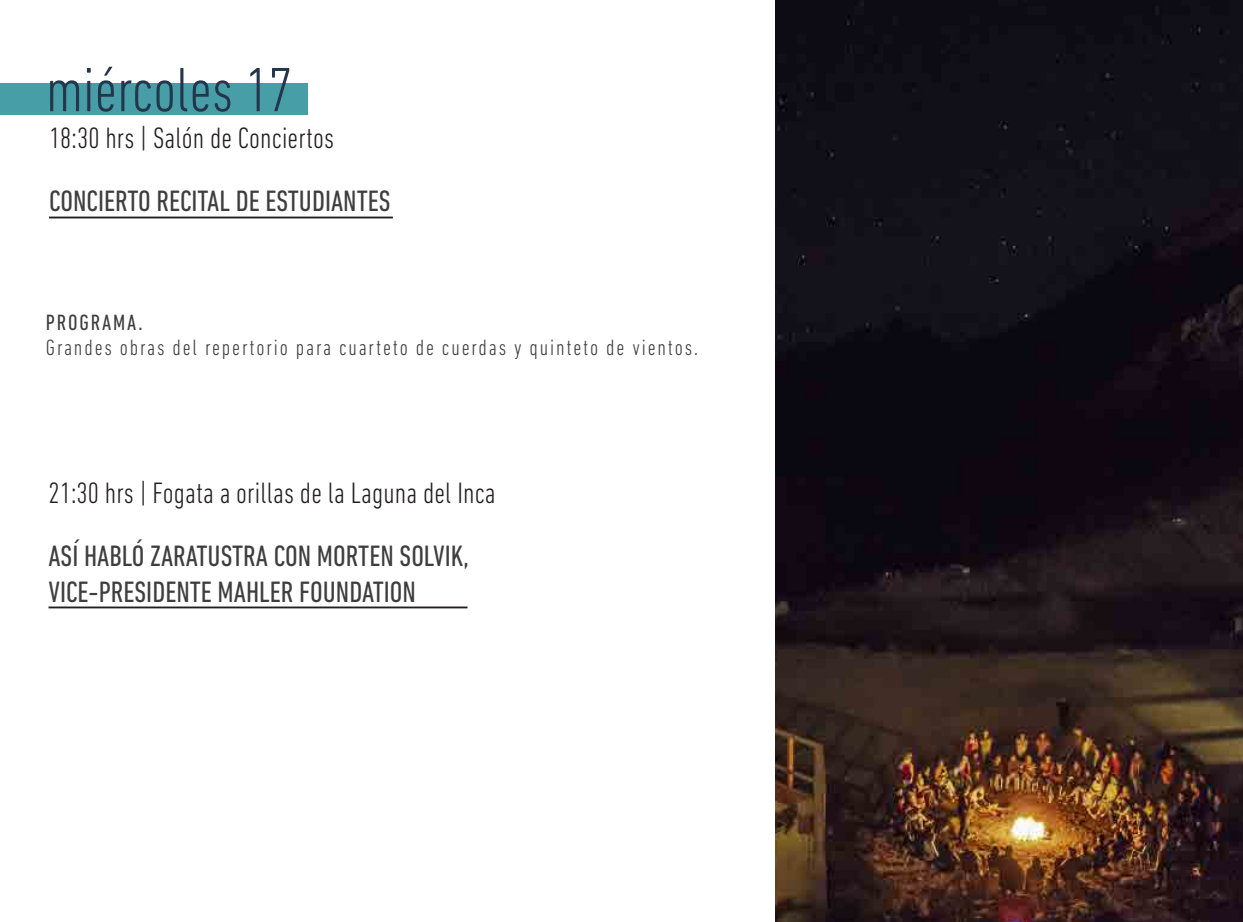
<style>
.page{position:relative;width:1243px;height:922px;background:#fff}
.page>*{position:absolute;margin:0;border:0;box-sizing:border-box;transform-origin:0 0}
.t1{font:300 condensed 63.5px "DIN Next LT Pro";color:#23364b}
.t2{font:condensed 30px/35px "DIN Next LT Pro";color:#3e3e3f}
.t3{font:300 condensed 30px "DIN Next LT Pro";letter-spacing:.005em;color:#231f20}
.t4{font:300 condensed 22.5px "DIN Next LT Pro";letter-spacing:.08em;color:#3e3e3f}
.t5{font:condensed 22.5px "DIN Next LT Pro";letter-spacing:.08em;color:#3e3e3f}
</style>
<div class="page">
<div style="left:0;top:83px;width:307px;height:32px;background:#489ea7"></div>
<hr style="left:49px;top:216px;width:344px;height:2px;background:#231f20">
<img style="left:776px;top:0;width:467px;height:921px">
<hr style="left:49px;top:606px;width:419px;height:2px;background:#231f20">
<h1 class="t1" style="left:46px;top:54px;width:248px">miércoles 17</h1>
<p class="t3" style="left:49px;top:121px;width:287px">18:30 hrs | Salón de Conciertos</p>
<p class="t2" style="left:49px;top:183px;width:343px">CONCIERTO RECITAL DE ESTUDIANTES</p>
<p class="t5" style="left:46px;top:309px;width:98px">PROGRAMA.</p>
<p class="t4" style="left:46px;top:334px;width:654px">Grandes obras del repertorio para cuarteto de cuerdas y quinteto de vientos.</p>
<p class="t3" style="left:49px;top:475px;width:449px">21:30 hrs | Fogata a orillas de la Laguna del Inca</p>
<p class="t2" style="left:49px;top:538px;width:422px">ASÍ HABLÓ ZARATUSTRA CON MORTEN SOLVIK,<br>VICE-PRESIDENTE MAHLER FOUNDATION</p>
</div>
